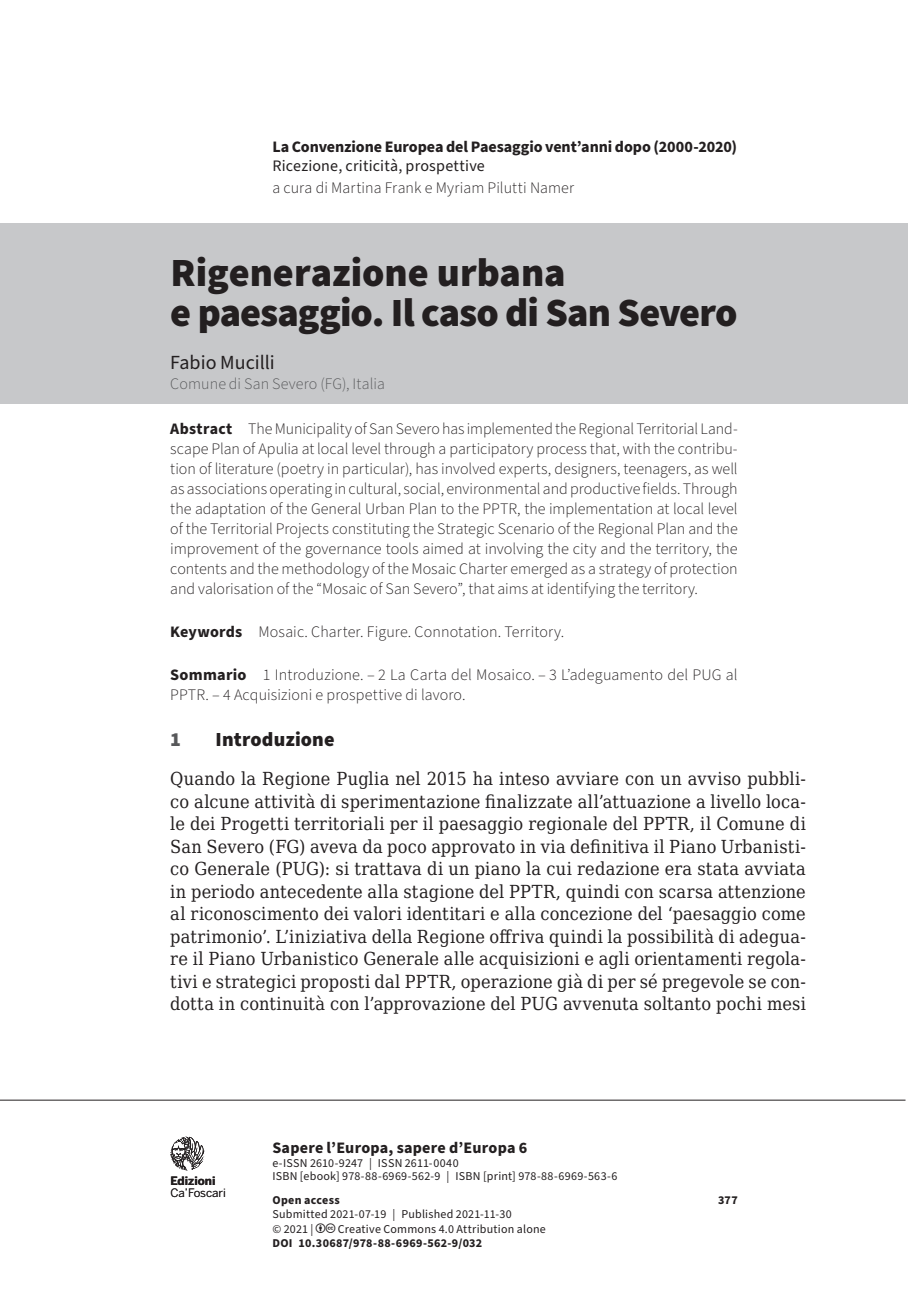
<style>
.page{position:relative;width:908px;height:1304px;background:#fff}
.page>*{position:absolute;margin:0;border:0;box-sizing:border-box;transform-origin:0 0}
.t1{font:900 40px/40px "Source Sans Pro";letter-spacing:-.015em;color:#231f20}
.t2{font:20px "Source Sans Pro";color:#231f20}
.t3{font:900 20px "Source Sans Pro";letter-spacing:.01em;color:#231f20}
.t4{font:900 20px "Source Sans Pro";color:#57585a}
.t5{font:18px/22.4px "DejaVu Serif Condensed";letter-spacing:.005em;color:#231f20;text-align:justify}
.t6{font:300 16px/20px "Source Sans Pro";letter-spacing:.005em;color:#231f20;text-align:justify}
.t7{font:700 16px "Source Sans Pro";letter-spacing:-.005em;color:#231f20}
.t8{font:16px "Source Sans Pro";letter-spacing:.01em;color:#231f20}
.t9{font:700 16px "Source Sans Pro";letter-spacing:.015em;color:#231f20}
.t10{font:300 16px "Source Sans Pro";letter-spacing:.01em;color:#57585a}
.t11{font:12px/12.4px "Source Sans Pro";letter-spacing:.02em;color:#231f20}
.t12{font:700 12px "Source Sans Pro";letter-spacing:.025em;color:#231f20}
.t13{font:11.6px "Benton Sans";letter-spacing:-.01em;color:#231f20}
.t14{font:700 11.6px "Benton Sans";color:#231f20}
.s1{font-weight:700}
</style>
<div class="page">
<hr style="left:0;top:1100px;width:905px;height:1px;background:#231f20">
<svg style="left:170px;top:1137px;width:34px;height:33px"></svg>
<div style="left:0;top:223px;width:907px;height:181px;background:#c7c8ca"></div>
<p class="t7" style="left:272px;top:136px;width:466px">La Convenzione Europea del Paesaggio vent’anni dopo (2000-2020)</p>
<p class="t8" style="left:272px;top:155px;width:214px">Ricezione, criticità, prospettive</p>
<p class="t6" style="left:272px;top:178px;width:303px">a cura di Martina Frank e Myriam Pilutti Namer</p>
<h1 class="t1" style="left:170px;top:254px;width:568px">Rigenerazione urbana<br>e paesaggio. Il caso di San Severo</h1>
<p class="t2" style="left:170px;top:349px;width:106px">Fabio Mucilli</p>
<p class="t10" style="left:170px;top:373px;width:216px">Comune di San Severo (FG), Italia</p>
<p class="t6" style="left:170px;top:419px;width:568px"><span class="s1">Abstract</span> The Municipality of San Severo has implemented the Regional Territorial Land&shy;scape Plan of Apulia at local level through a participatory process that, with the contribu&shy;tion of literature (poetry in particular), has involved experts, designers, teenagers, as well as associations operating in cultural, social, environmental and productive fields. Through the adaptation of the General Urban Plan to the PPTR, the implementation at local level of the Territorial Projects constituting the Strategic Scenario of the Regional Plan and the improvement of the governance tools aimed at involving the city and the territory, the contents and the methodology of the Mosaic Charter emerged as a strategy of protection and valorisation of the “Mosaic of San Severo”, that aims at identifying the territory.</p>
<p class="t6" style="left:170px;top:622px;width:395px"><span class="s1">Keywords</span> Mosaic. Charter. Figure. Connotation. Territory.</p>
<p class="t6" style="left:170px;top:665px;width:568px"><span class="s1">Sommario</span> 1 Introduzione. – 2 La Carta del Mosaico. – 3 L’adeguamento del PUG al<br>PPTR. – 4 Acquisizioni e prospettive di lavoro.</p>
<p class="t4" style="left:170px;top:726px;width:12px">1</p>
<p class="t3" style="left:215px;top:726px;width:120px">Introduzione</p>
<p class="t5" style="left:170px;top:767px;width:636px">Quando la Regione Puglia nel 2015 ha inteso avviare con un avviso pubbli&shy;co alcune attività di sperimentazione finalizzate all’attuazione a livello loca&shy;le dei Progetti territoriali per il paesaggio regionale del PPTR, il Comune di San Severo (FG) aveva da poco approvato in via definitiva il Piano Urbanisti&shy;co Generale (PUG): si trattava di un piano la cui redazione era stata avviata in periodo antecedente alla stagione del PPTR, quindi con scarsa attenzione al riconoscimento dei valori identitari e alla concezione del ‘paesaggio come patrimonio’. L’iniziativa della Regione offriva quindi la possibilità di adegua&shy;re il Piano Urbanistico Generale alle acquisizioni e agli orientamenti regola&shy;tivi e strategici proposti dal PPTR, operazione già di per sé pregevole se con&shy;dotta in continuità con l’approvazione del PUG avvenuta soltanto pochi mesi</p>
<p class="t14" style="left:170px;top:1174px;width:47px">Edizioni</p>
<p class="t13" style="left:170px;top:1186px;width:57px">Ca’Foscari</p>
<p class="t9" style="left:272px;top:1137px;width:256px">Sapere l’Europa, sapere d’Europa 6</p>
<p class="t11" style="left:272px;top:1157px;width:346px">e-ISSN 2610-9247 | ISSN 2611-0040<br>ISBN [ebook] 978-88-6969-562-9 | ISBN [print] 978-88-6969-563-6</p>
<p class="t12" style="left:272px;top:1192px;width:69px">Open access</p>
<p class="t12" style="left:717px;top:1192px;width:21px">377</p>
<p class="t11" style="left:272px;top:1208px;width:241px;line-height:14.2px">Submitted 2021-07-19 | Published 2021-11-30 © 2021 |</p>
<p class="t11" style="left:337px;top:1223px;width:209px">Creative Commons 4.0 Attribution alone</p>
<p class="t12" style="left:272px;top:1235px;width:211px">DOI 10.30687/978-88-6969-562-9/032</p>
</div>
